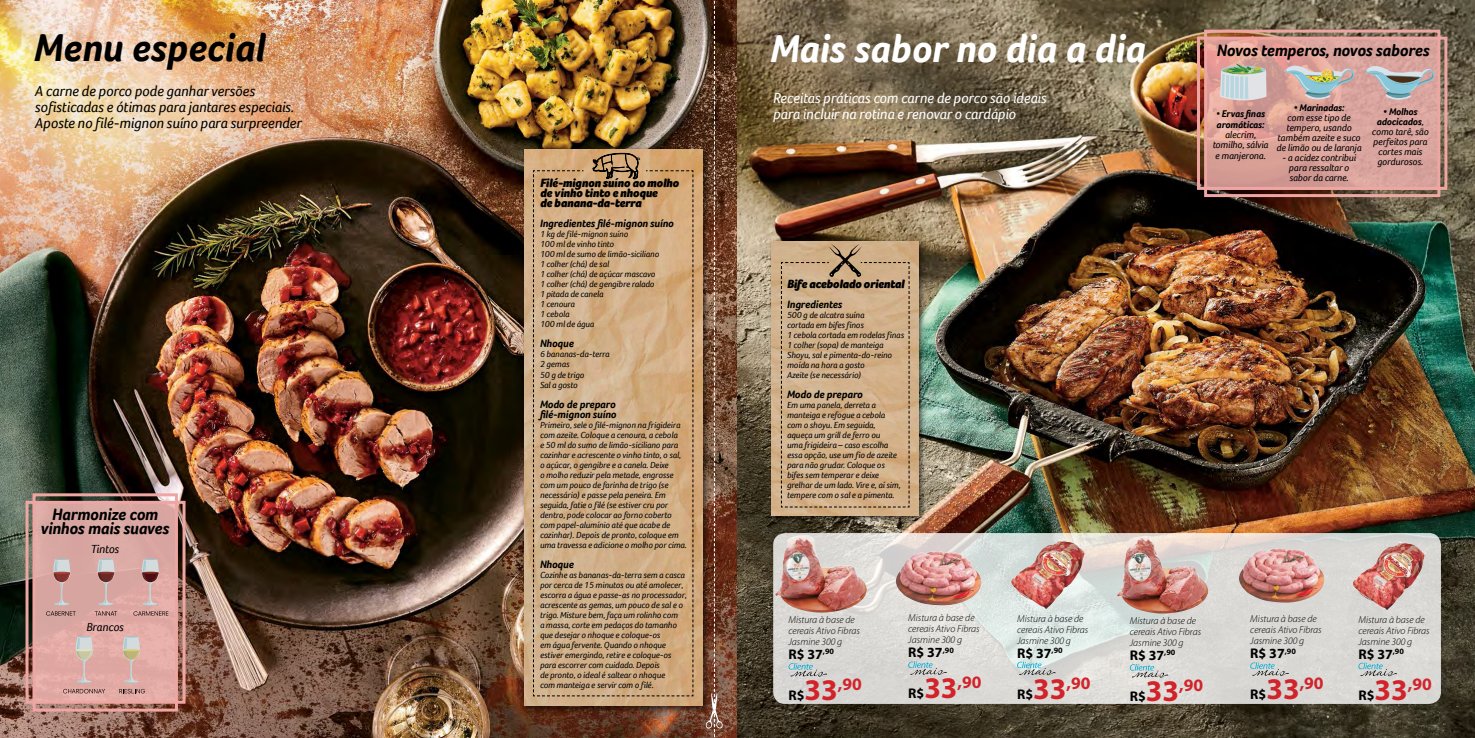
<style>
.page{position:relative;width:1475px;height:738px;background:#fff}
.page>*{position:absolute;margin:0;border:0;box-sizing:border-box;transform-origin:0 0}
.t1{font:italic 700 40px "Foco";color:#fff}
.t2{font:italic 700 40px "Foco";color:#000}
.t3{font:700 17.5px "Myriad Pro";color:#d2232a}
.t4{font:italic 700 17px/14px "Foco";letter-spacing:-.01em;color:#000;text-align:center}
.t5{font:italic 15px/16px "Foco W01";letter-spacing:-.01em;color:#000}
.t6{font:italic 15px/16px "Foco W01";letter-spacing:-.01em;color:#fff}
.t7{font:700 14px "Myriad Pro";color:#000}
.t8{font:italic 900 12px/10px "Foco W06";letter-spacing:-.01em;color:#000}
.t9{font:italic 12px "Foco W01";letter-spacing:-.015em;color:#000}
.t10{font:italic 700 11px/10px "Foco";letter-spacing:-.01em;color:#000}
.t11{font:italic 300 10px/11px "Myriad Pro";color:#000}
.t12{font:italic 10px/10px "Foco W01";letter-spacing:-.01em;color:#000;text-align:center}
.t13{font:italic 700 10px/10px "Foco";letter-spacing:-.015em;color:#000}
.t14{font:italic 9px/10px "Foco W01";letter-spacing:-.01em;color:#000}
.s1{font-size:30px}
.s2{font-family:"Foco W01";font-weight:400}
</style>
<div class="page">
<img style="left:0;top:0;width:1474px;height:737px">
<div style="left:520px;top:145px;width:190px;height:568px;background:#000;opacity:.63"></div>
<img style="left:524px;top:149px;width:178px;height:556px">
<svg style="left:773px;top:532px;width:667px;height:171px;fill:#dad9d6"></svg>
<svg style="left:788px;top:662px;width:39px;height:14px"></svg>
<svg style="left:908px;top:660px;width:38px;height:14px"></svg>
<svg style="left:1016px;top:661px;width:39px;height:14px"></svg>
<img style="left:895px;top:550px;width:88px;height:55px">
<img style="left:1011px;top:539px;width:75px;height:69px">
<img style="left:775px;top:535px;width:91px;height:77px">
<svg style="left:1129px;top:663px;width:39px;height:14px"></svg>
<svg style="left:1249px;top:661px;width:39px;height:14px"></svg>
<svg style="left:1358px;top:662px;width:38px;height:14px"></svg>
<img style="left:1238px;top:548px;width:88px;height:54px">
<img style="left:1352px;top:541px;width:74px;height:68px">
<img style="left:1116px;top:535px;width:92px;height:78px">
<svg style="left:705px;top:0;width:18px;height:737px"></svg>
<svg style="left:533px;top:153px;width:160px;height:17px"></svg>
<svg style="left:532px;top:170px;width:161px;height:526px"></svg>
<div style="left:767px;top:238px;width:159px;height:284px;background:#000;opacity:.63"></div>
<img style="left:771px;top:241px;width:147px;height:274px">
<svg style="left:780px;top:243px;width:129px;height:264px"></svg>
<div style="left:34px;top:502px;width:142px;height:200px;background:linear-gradient(to right,#dba8a3,#e0aaa5)"></div>
<div style="left:26px;top:500px;width:159px;height:203px;border:3px solid #eda6a2"></div>
<div style="left:32px;top:493px;width:146px;height:218px;border:3px solid #eda6a2"></div>
<svg style="left:46px;top:558px;width:30px;height:57px"></svg>
<svg style="left:95px;top:558px;width:22px;height:57px"></svg>
<svg style="left:133px;top:558px;width:35px;height:57px"></svg>
<svg style="left:63px;top:635px;width:42px;height:58px"></svg>
<svg style="left:119px;top:635px;width:26px;height:58px"></svg>
<svg style="left:1207px;top:41px;width:228px;height:145px;fill:#d9a29a"></svg>
<div style="left:1203px;top:30px;width:236px;height:167px;border:3px solid #eda6a2"></div>
<div style="left:1196px;top:37px;width:250px;height:153px;border:3px solid #eda6a2"></div>
<svg style="left:1284px;top:65px;width:72px;height:38px"></svg>
<svg style="left:1219px;top:62px;width:47px;height:43px"></svg>
<svg style="left:1364px;top:65px;width:72px;height:38px"></svg>
<h1 class="t2" style="left:34px;top:24px;width:232px">Menu especial</h1>
<h1 class="t1" style="left:770px;top:25px;width:377px">Mais sabor no dia a dia</h1>
<h3 class="t5" style="left:35px;top:83px;width:268px">A carne de porco pode ganhar versões sofisticadas e ótimas para jantares especiais.<br>Aposte no filé-mignon suíno para surpreender</h3>
<h3 class="t6" style="left:773px;top:90px;width:275px">Receitas práticas com carne de porco são ideais para incluir na rotina e renovar o cardápio</h3>
<h3 class="t4" style="left:41px;top:506px;width:130px">Harmonize com vinhos mais suaves</h3>
<h3 class="t9" style="left:91px;top:542px;width:30px">Tintos</h3>
<h3 class="t9" style="left:86px;top:620px;width:39px">Brancos</h3>
<h3 class="t8" style="left:540px;top:178px;width:140px">Filé-mignon suíno ao molho de vinho tinto e nhoque<br>de banana-da-terra</h3>
<p class="t10" style="left:540px;top:218px;width:135px">Ingredientes filé-mignon suíno</p>
<p class="t14" style="left:540px;top:229px;width:121px">1 kg de filé-mignon suíno<br>100 ml de vinho tinto<br>100 ml de sumo de limão-siciliano<br>1 colher (chá) de sal<br>1 colher (chá) de açúcar mascavo<br>1 colher (chá) de gengibre ralado<br>1 pitada de canela<br>1 cenoura<br>1 cebola<br>100 ml de água</p>
<p class="t10" style="left:540px;top:338px;width:36px">Nhoque</p>
<p class="t14" style="left:540px;top:349px;width:71px">6 bananas-da-terra<br>2 gemas<br>50 g de trigo<br>Sal a gosto</p>
<p class="t10" style="left:540px;top:398px;width:78px">Modo de preparo filé-mignon suíno</p>
<p class="t14" style="left:540px;top:419px;width:148px">Primeiro, sele o filé-mignon na frigideira com azeite. Coloque a cenoura, a cebola<br>e 50 ml do sumo de limão-siciliano para cozinhar e acrescente o vinho tinto, o sal, o açúcar, o gengibre e a canela. Deixe<br>o molho reduzir pela metade, engrosse com um pouco de farinha de trigo (se necessário) e passe pela peneira. Em seguida, fatie o filé (se estiver cru por dentro, pode colocar ao forno coberto com papel-alumínio até que acabe de cozinhar). Depois de pronto, coloque em uma travessa e adicione o molho por cima.</p>
<p class="t10" style="left:540px;top:558px;width:36px">Nhoque</p>
<p class="t14" style="left:540px;top:569px;width:148px">Cozinhe as bananas-da-terra sem a casca por cerca de 15 minutos ou até amolecer, escorra a água e passe-as no processador, acrescente as gemas, um pouco de sal e o trigo. Misture bem, faça um rolinho com<br>a massa, corte em pedaços do tamanho que desejar o nhoque e coloque-os<br>em água fervente. Quando o nhoque estiver emergindo, retire e coloque-os para escorrer com cuidado. Depois<br>de pronto, o ideal é saltear o nhoque<br>com manteiga e servir com o filé.</p>
<h3 class="t8" style="left:787px;top:279px;width:119px">Bife acebolado oriental</h3>
<p class="t10" style="left:787px;top:299px;width:57px">Ingredientes</p>
<p class="t14" style="left:787px;top:310px;width:119px">500 g de alcatra suína<br>cortada em bifes finos<br>1 cebola cortada em rodelas finas<br>1 colher (sopa) de manteiga<br>Shoyu, sal e pimenta-do-reino moída na hora a gosto<br>Azeite (se necessário)</p>
<p class="t10" style="left:787px;top:389px;width:77px">Modo de preparo</p>
<p class="t14" style="left:787px;top:400px;width:115px">Em uma panela, derreta a manteiga e refogue a cebola com o shoyu. Em seguida, aqueça um grill de ferro ou<br>uma frigideira – caso escolha essa opção, use um fio de azeite para não grudar. Coloque os bifes sem temperar e deixe grelhar de um lado. Vire e, aí sim, tempere com o sal e a pimenta.</p>
<p class="t11" style="left:788px;top:614px;width:73px">Mistura à base de cereais Ativo Fibras<br>Jasmine 300 g</p>
<h3 class="t7" style="left:788px;top:644px;width:47px">R$ 37<sup>,90</sup></h3>
<h2 class="t3" style="left:788px;top:672px;width:75px"><sub>R$</sub><span class="s1">33</span>,90</h2>
<p class="t11" style="left:908px;top:612px;width:73px">Mistura à base de cereais Ativo Fibras<br>Jasmine 300 g</p>
<h3 class="t7" style="left:908px;top:643px;width:47px">R$ 37<sup>,90</sup></h3>
<h2 class="t3" style="left:908px;top:670px;width:75px"><sub>R$</sub><span class="s1">33</span>,90</h2>
<p class="t11" style="left:1016px;top:612px;width:73px">Mistura à base de cereais Ativo Fibras<br>Jasmine 300 g</p>
<h3 class="t7" style="left:1016px;top:643px;width:47px">R$ 37<sup>,90</sup></h3>
<h2 class="t3" style="left:1016px;top:670px;width:75px"><sub>R$</sub><span class="s1">33</span>,90</h2>
<p class="t11" style="left:1129px;top:615px;width:73px">Mistura à base de cereais Ativo Fibras<br>Jasmine 300 g</p>
<h3 class="t7" style="left:1129px;top:645px;width:47px">R$ 37<sup>,90</sup></h3>
<h2 class="t3" style="left:1129px;top:673px;width:75px"><sub>R$</sub><span class="s1">33</span>,90</h2>
<h3 class="t4" style="left:1216px;top:43px;width:214px">Novos temperos, novos sabores</h3>
<p class="t13" style="left:1215px;top:109px;width:50px"><span class="s2">•</span> Ervas finas aromáticas:</p>
<p class="t12" style="left:1212px;top:129px;width:57px">alecrim, tomilho, sálvia</p>
<p class="t12" style="left:1214px;top:150px;width:52px">e manjerona.</p>
<p class="t13" style="left:1293px;top:103px;width:52px">• Marinadas:</p>
<p class="t12" style="left:1276px;top:113px;width:87px">com esse tipo de tempero, usando também azeite e suco de limão ou de laranja</p>
<p class="t12" style="left:1281px;top:153px;width:75px">- a acidez contribui para ressaltar o sabor da carne.</p>
<p class="t13" style="left:1376px;top:106px;width:49px;text-align:center">• Molhos adocicados<span class="s2">,</span></p>
<p class="t12" style="left:1371px;top:127px;width:58px">como tarê, são perfeitos para cortes mais gordurosos.</p>
<p class="t11" style="left:1249px;top:613px;width:73px">Mistura à base de cereais Ativo Fibras<br>Jasmine 300 g</p>
<h3 class="t7" style="left:1249px;top:644px;width:47px">R$ 37<sup>,90</sup></h3>
<h2 class="t3" style="left:1249px;top:671px;width:75px"><sub>R$</sub><span class="s1">33</span>,90</h2>
<p class="t11" style="left:1358px;top:613px;width:73px">Mistura à base de cereais Ativo Fibras<br>Jasmine 300 g</p>
<h3 class="t7" style="left:1358px;top:644px;width:47px">R$ 37<sup>,90</sup></h3>
<h2 class="t3" style="left:1358px;top:671px;width:75px"><sub>R$</sub><span class="s1">33</span>,90</h2>
</div>
